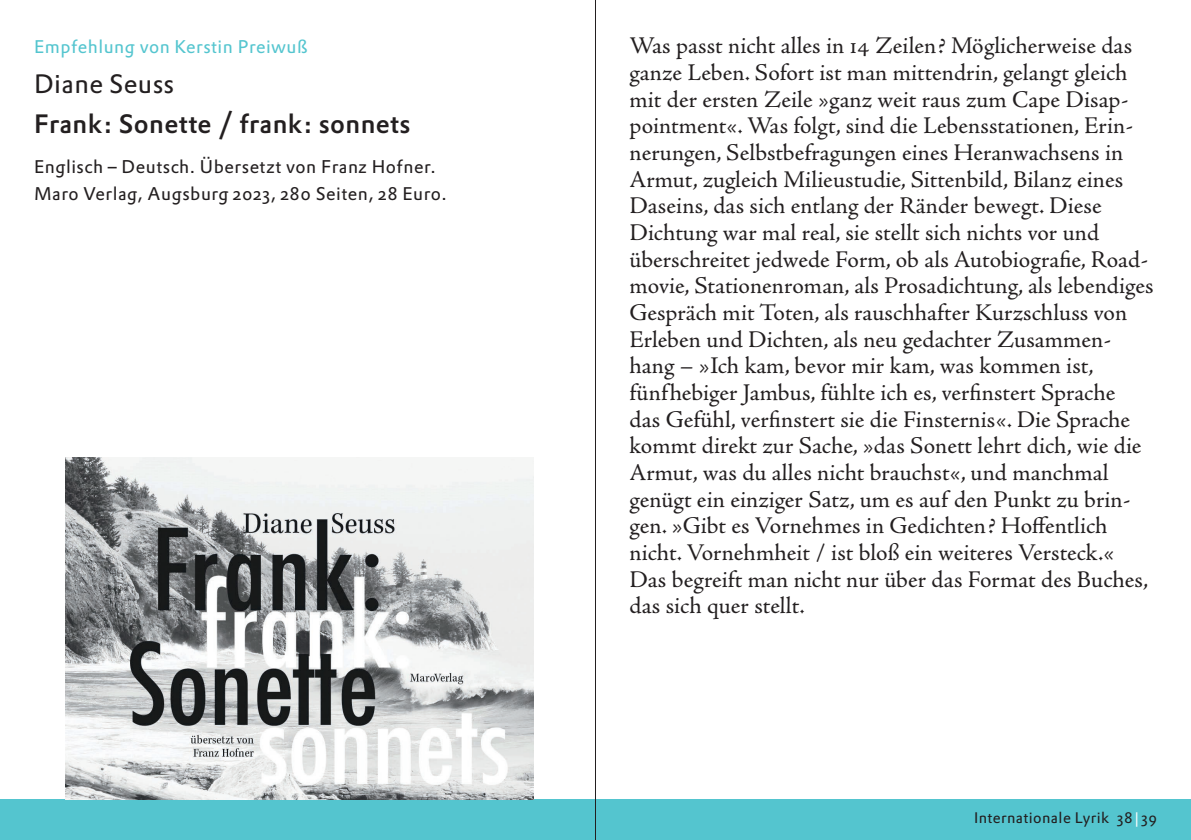
<style>
.page{position:relative;width:1191px;height:840px;background:#fff}
.page>*{position:absolute;margin:0;border:0;box-sizing:border-box;transform-origin:0 0}
.t1{font:26px "DTL Prokyon ST Medium";letter-spacing:.015em;color:#231f20}
.t2{font:26px "DTL Prokyon ST";letter-spacing:.015em;color:#231f20}
.t3{font:24px/26.6px "Adobe Jenson Pro";color:#231f20}
.t4{font:18px/26.6px "DTL Prokyon ST";letter-spacing:.03em;color:#231f20}
.t5{font:18px "DTL Prokyon ST";letter-spacing:.03em;color:#54c5cf}
.t6{font:15px "DTL Prokyon ST";letter-spacing:.03em;color:#231f20}
.s1{color:#fff}
</style>
<div class="page">
<div style="left:0;top:799px;width:1191px;height:40px;background:#54c5cf"></div>
<img style="left:66px;top:457px;width:467px;height:342px">
<hr style="left:595px;top:0;width:1px;height:839px;background:#231f20">
<p class="t5" style="left:34px;top:35px;width:275px">Empfehlung von Kerstin Preiwuß</p>
<p class="t2" style="left:34px;top:67px;width:142px">Diane Seuss</p>
<p class="t1" style="left:34px;top:107px;width:378px">Frank: Sonette / frank: sonnets</p>
<p class="t4" style="left:34px;top:153px;width:414px">Englisch – Deutsch. Übersetzt von Franz Hofner.<br>Maro Verlag, Augsburg 2023, 280 Seiten, 28 Euro.</p>
<p class="t3" style="left:629px;top:33px;width:525px">Was passt nicht alles in 14 Zeilen? Möglicherweise das ganze Leben. Sofort ist man mittendrin, gelangt gleich mit der ersten Zeile »ganz weit raus zum Cape Disap&shy;pointment«. Was folgt, sind die Lebensstationen, Erin&shy;nerungen, Selbstbefragungen eines Heranwachsens in Armut, zugleich Milieustudie, Sittenbild, Bilanz eines Daseins, das sich entlang der Ränder bewegt. Diese Dichtung war mal real, sie stellt sich nichts vor und überschreitet jedwede Form, ob als Autobiografie, Road&shy;movie, Stationenroman, als Prosadichtung, als lebendiges Gespräch mit Toten, als rauschhafter Kurzschluss von Erleben und Dichten, als neu gedachter Zusammen&shy;hang – »Ich kam, bevor mir kam, was kommen ist, fünfhebiger Jambus, fühlte ich es, verfinstert Sprache<br>das Gefühl, verfinstert sie die Finsternis«. Die Sprache kommt direkt zur Sache, »das Sonett lehrt dich, wie die Armut, was du alles nicht brauchst«, und manchmal genügt ein einziger Satz, um es auf den Punkt zu brin&shy;gen. »Gibt es Vornehmes in Gedichten? Hoffentlich nicht. Vornehmheit / ist bloß ein weiteres Versteck.« Das begreift man nicht nur über das Format des Buches, das sich quer stellt.</p>
<p class="t6" style="left:974px;top:807px;width:184px">Internationale Lyrik 38<span class="s1">|</span>39</p>
</div>
